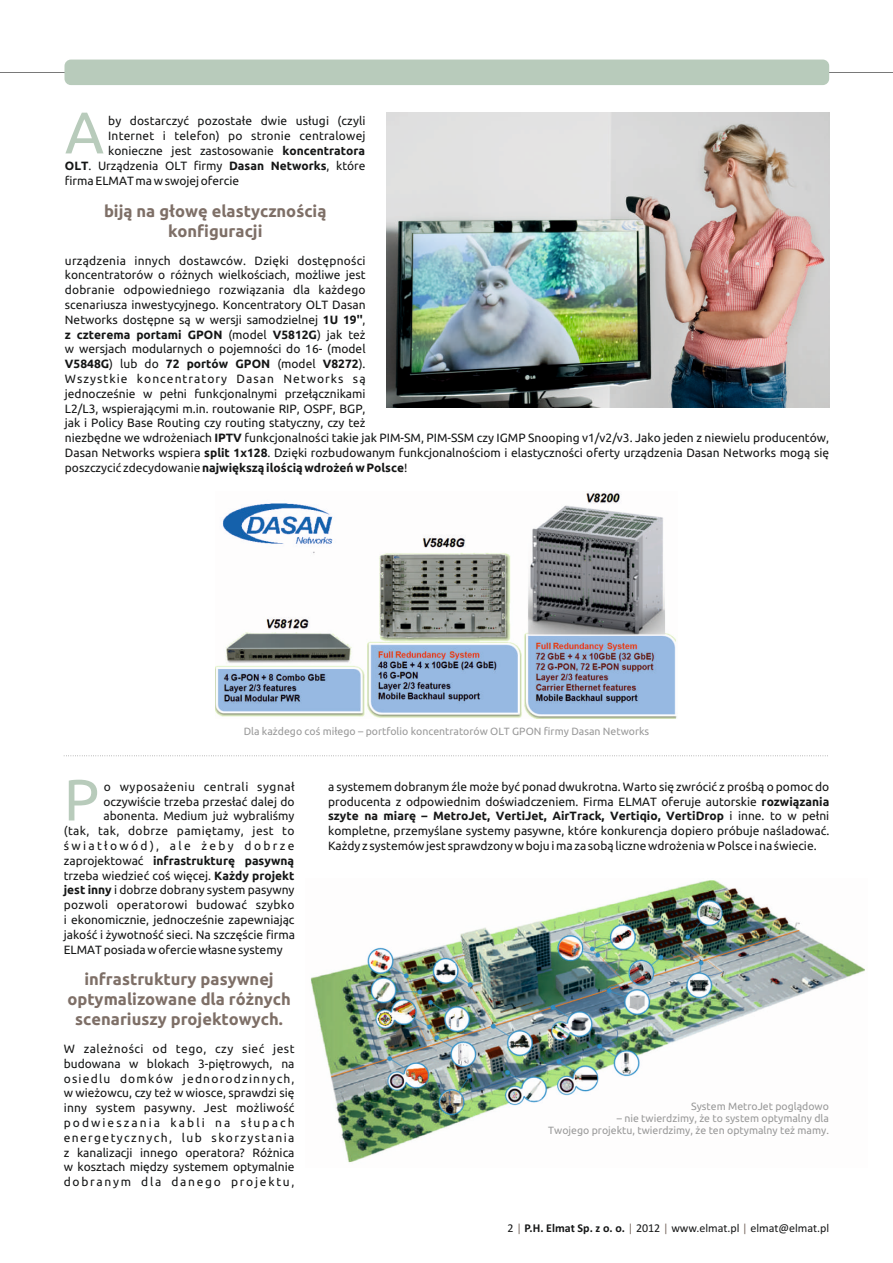
<style>
.page{position:relative;width:893px;height:1263px;background:#fff}
.page>*{position:absolute;margin:0;border:0;box-sizing:border-box;transform-origin:0 0}
.t1{font:58.8px "Ubuntu";color:#b8cbbb}
.t2{font:58.2px "Ubuntu";color:#b8cbbb}
.t3{font:700 16.5px/20.4px "Ubuntu";color:#7e6f67;text-align:center}
.t4{font:12px/14.9px "Ubuntu";color:#151616;text-align:justify}
.t5{font:12px "Calibri";color:#151616}
.t6{font:700 12px "Ubuntu";color:#151616}
.t7{font:12px "Ubuntu";letter-spacing:.03em;color:#151616}
.t8{font:12px "Ubuntu";letter-spacing:.025em;color:#151616}
.t9{font:12px "Ubuntu";letter-spacing:.04em;color:#151616}
.t10{font:12px "Ubuntu";letter-spacing:.195em;color:#151616}
.t11{font:10.5px/11.7px "Ubuntu";color:#999;text-align:right}
.s1{font-weight:700}
.s2{font-weight:400}
.s3{color:#7e6f67}
</style>
<div class="page">
<img style="left:215px;top:492px;width:462px;height:227px">
<hr style="left:0;top:72px;width:893px;height:1px;background:#151616">
<div style="left:65px;top:60px;width:764px;height:25px;background:#b8cbbb;border-radius:6px"></div>
<img style="left:310px;top:880px;width:555px;height:283px">
<svg style="left:64px;top:755px;width:764px;height:1px"></svg>
<img style="left:387px;top:113px;width:442px;height:295px">
<h1 class="t1" style="left:65px;top:108px;width:41px">A</h1>
<p class="t4" style="left:108px;top:114px;width:259px">by dostarczyć pozostałe dwie usługi (czyli</p>
<p class="t4" style="left:108px;top:129px;width:259px">Internet i telefon) po stronie centralowej</p>
<p class="t4" style="left:108px;top:144px;width:259px">konieczne jest zastosowanie <span class="s1">koncentratora</span></p>
<p class="t4" style="left:65px;top:159px;width:302px"><span class="s1">OLT</span>. Urządzenia OLT firmy <span class="s1">Dasan Networks</span>, które</p>
<p class="t4" style="left:65px;top:174px;width:176px">firma ELMAT ma wswojej ofercie</p>
<h3 class="t3" style="left:104px;top:201px;width:224px">biją na głowę elastycznością konfiguracji</h3>
<p class="t4" style="left:65px;top:254px;width:766px;text-align:left">urządzenia innych dostawców. Dzięki dostępności<br>koncentratorów o różnych wielkościach, możliwe jest<br>dobranie odpowiedniego rozwiązania dla każdego<br>scenariusza inwestycyjnego. Koncentratory OLT Dasan<br>Networks dostępne są w wersji samodzielnej <span class="s1">1U 19''</span>,<br><span class="s1">z czterema portami GPON</span> (model <span class="s1">V5812G</span>) jak też<br>w wersjach modularnych o pojemności do 16- (model<br><span class="s1">V5848G</span>) lub do <span class="s1">72 portów GPON</span> (model <span class="s1">V8272</span>).<br>Wszystkie koncentratory Dasan Networks są<br>jednocześnie w pełni funkcjonalnymi przełącznikami<br>L2/L3, wspierającymi m.in. routowanie RIP, OSPF, BGP,<br>jak i Policy Base Routing czy routing statyczny, czy też<br>niezbędne we wdrożeniach <span class="s1">IPTV</span> funkcjonalności takie jak PIM-SM, PIM-SSM czy IGMP Snooping v1/v2/v3. Jako jeden z niewielu producentów, Dasan Networks wspiera <span class="s1">split 1x128</span>. Dzięki rozbudowanym funkcjonalnościom i elastyczności oferty urządzenia Dasan Networks mogą się poszczycić zdecydowanie <span class="s1">największą ilością wdrożeń w Polsce</span>!</p>
<p class="t11" style="left:244px;top:726px;width:407px">Dla każdego coś miłego – portfolio koncentratorów OLT GPON firmy Dasan Networks</p>
<h2 class="t2" style="left:64px;top:775px;width:37px">P</h2>
<p class="t9" style="left:104px;top:781px;width:192px">o wyposażeniu centrali sygnał</p>
<p class="t4" style="left:103px;top:794px;width:193px">oczywiście trzeba przesłać dalej do</p>
<p class="t4" style="left:103px;top:809px;width:193px">abonenta. Medium już wybraliśmy</p>
<p class="t7" style="left:64px;top:826px;width:232px">(tak, tak, dobrze pamiętamy, jest to</p>
<p class="t10" style="left:64px;top:841px;width:232px">światłowód), ale żeby dobrze</p>
<p class="t6" style="left:64px;top:855px;width:232px"><span class="s2">zaprojektować</span> infrastrukturę pasywną</p>
<p class="t4" style="left:64px;top:868px;width:232px">trzeba wiedzieć coś więcej. <span class="s1">Każdy projekt</span></p>
<p class="t4" style="left:64px;top:883px;width:232px"><span class="s1">jest inny</span> i dobrze dobrany system pasywny</p>
<p class="t8" style="left:64px;top:900px;width:232px">pozwoli operatorowi budować szybko</p>
<p class="t4" style="left:64px;top:913px;width:232px">i ekonomicznie, jednocześnie zapewniając</p>
<p class="t4" style="left:64px;top:928px;width:233px">jakość i żywotność sieci. Na szczęście firma</p>
<p class="t4" style="left:64px;top:942px;width:220px">ELMAT posiada w ofercie własne systemy</p>
<h3 class="t3" style="left:67px;top:969px;width:225px">infrastruktury pasywnej optymalizowane dla różnych scenariuszy projektowych.</h3>
<p class="t4" style="left:64px;top:1042px;width:13px">W</p>
<p class="t4" style="left:64px;top:1042px;width:232px;text-indent:20px">zależności od tego, czy sieć jest budowana w blokach 3-piętrowych, na osiedlu domków jednorodzinnych, w wieżowcu, czy też w wiosce, sprawdzi się inny system pasywny. Jest możliwość podwieszania kabli na słupach energetycznych, lub skorzystania z kanalizacji innego operatora? Różnica w kosztach między systemem optymalnie dobranym dla danego projektu,</p>
<p class="t4" style="left:328px;top:780px;width:503px">a systemem dobranym źle może być ponad dwukrotna. Warto się zwrócić z prośbą o pomoc do producenta z odpowiednim doświadczeniem. Firma ELMAT oferuje autorskie <span class="s1">rozwiązania szyte na miarę – MetroJet, VertiJet, AirTrack, Vertiqio, VertiDrop</span> i inne. to w pełni kompletne, przemyślane systemy pasywne, które konkurencja dopiero próbuje naśladować.<br>Każdy z systemów jest sprawdzony w boju i ma za sobą liczne wdrożenia w Polsce ina świecie.</p>
<p class="t11" style="left:691px;top:1101px;width:139px">System MetroJet poglądowo</p>
<p class="t11" style="left:548px;top:1113px;width:282px">– nie twierdzimy, że to system optymalny dla<br>Twojego projektu, twierdzimy, że ten optymalny też mamy.</p>
<p class="t5" style="left:507px;top:1223px;width:323px">2 <span class="s3">|</span> <span class="s1">P.H. Elmat Sp. z o. o.</span> <span class="s3">|</span> 2012 <span class="s3">|</span> www.elmat.pl <span class="s3">|</span> elmat@elmat.pl</p>
</div>
